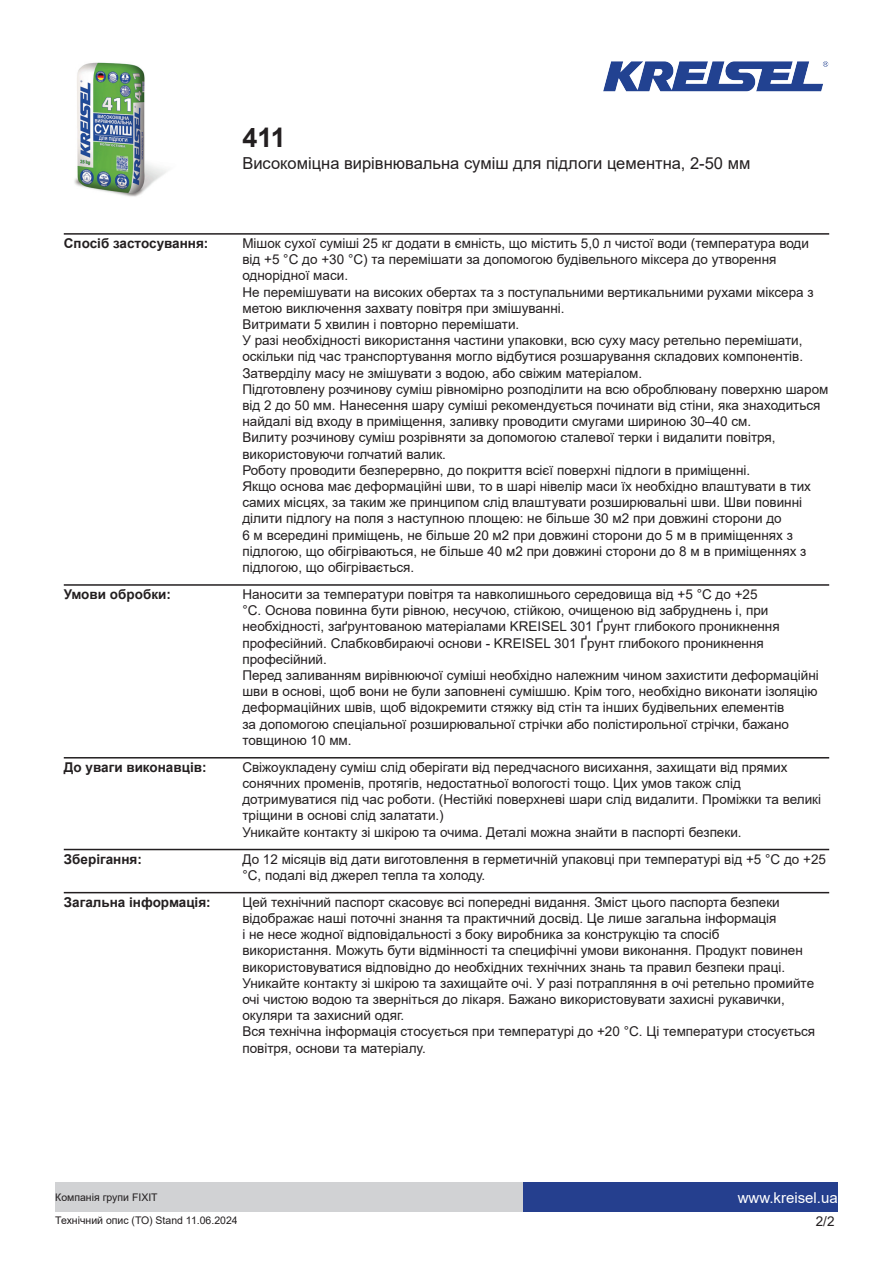
<style>
.page{position:relative;width:893px;height:1263px;background:#fff}
.page>*{position:absolute;margin:0;border:0;box-sizing:border-box;transform-origin:0 0}
.t1{font:700 27px "Arial";color:#231f20}
.t2{font:16.5px "Arial";color:#231f20}
.t3{font:15px "Arial";color:#fff}
.t4{font:13.5px/16.2px "Arial";color:#231f20}
.t5{font:700 13.5px "Arial";color:#231f20}
.t6{font:10.5px "Arial";color:#231f20}
</style>
<div class="page">
<img style="left:74px;top:62px;width:93px;height:135px">
<img style="left:603px;top:61px;width:226px;height:31px">
<div style="left:523px;top:1182px;width:315px;height:30px;background:#253f8e"></div>
<div style="left:55px;top:1182px;width:468px;height:30px;background:#d1d2d4"></div>
<hr style="left:64px;top:233px;width:765px;height:2px;background:#231f20">
<hr style="left:64px;top:584px;width:765px;height:2px;background:#231f20">
<hr style="left:64px;top:757px;width:765px;height:1px;background:#231f20">
<hr style="left:64px;top:849px;width:765px;height:1px;background:#231f20">
<hr style="left:64px;top:892px;width:765px;height:1px;background:#231f20">
<h1 class="t1" style="left:242px;top:119px;width:45px">411</h1>
<p class="t2" style="left:242px;top:152px;width:510px">Високоміцна вирівнювальна суміш для підлоги цементна, 2-50 мм</p>
<p class="t5" style="left:64px;top:234px;width:146px">Спосіб застосування:</p>
<p class="t4" style="left:242px;top:235px;width:588px">Мішок сухої суміші 25 кг додати в ємність, що містить 5,0 л чистої води (температура води від +5 °С до +30 °С) та перемішати за допомогою будівельного міксера до утворення однорідної маси.<br>Не перемішувати на високих обертах та з поступальними вертикальними рухами міксера з метою виключення захвату повітря при змішуванні.<br>Витримати 5 хвилин і повторно перемішати.<br>У разі необхідності використання частини упаковки, всю суху масу ретельно перемішати, оскільки під час транспортування могло відбутися розшарування складових компонентів.<br>Затверділу масу не змішувати з водою, або свіжим матеріалом.<br>Підготовлену розчинову суміш рівномірно розподілити на всю оброблювану поверхню шаром від 2 до 50 мм. Нанесення шару суміші рекомендується починати від стіни, яка знаходиться найдалі від входу в приміщення, заливку проводити смугами шириною 30–40 см.<br>Вилиту розчинову суміш розрівняти за допомогою сталевої терки і видалити повітря, використовуючи голчатий валик.<br>Роботу проводити безперервно, до покриття всієї поверхні підлоги в приміщенні.<br>Якщо основа має деформаційні шви, то в шарі нівелір маси їх необхідно влаштувати в тих самих місцях, за таким же принципом слід влаштувати розширювальні шви. Шви повинні ділити підлогу на поля з наступною площею: не більше 30 м2 при довжині сторони до<br>6 м всередині приміщень, не більше 20 м2 при довжині сторони до 5 м в приміщеннях з підлогою, що обігріваються, не більше 40 м2 при довжині сторони до 8 м в приміщеннях з підлогою, що обігрівається.</p>
<p class="t5" style="left:64px;top:585px;width:109px">Умови обробки:</p>
<p class="t4" style="left:242px;top:586px;width:578px">Наносити за температури повітря та навколишнього середовища від +5 °С до +25<br>°С. Основа повинна бути рівною, несучою, стійкою, очищеною від забруднень і, при необхідності, заґрунтованою матеріалами KREISEL 301 Ґрунт глибокого проникнення професійний. Слабковбираючі основи - KREISEL 301 Ґрунт глибокого проникнення професійний.<br>Перед заливанням вирівнюючої суміші необхідно належним чином захистити деформаційні шви в основі, щоб вони не були заповнені сумішшю. Крім того, необхідно виконати ізоляцію деформаційних швів, щоб відокремити стяжку від стін та інших будівельних елементів<br>за допомогою спеціальної розширювальної стрічки або полістирольної стрічки, бажано товщиною 10 мм.</p>
<p class="t5" style="left:64px;top:758px;width:144px">До уваги виконавців:</p>
<p class="t4" style="left:242px;top:759px;width:580px">Свіжоукладену суміш слід оберігати від передчасного висихання, захищати від прямих сонячних променів, протягів, недостатньої вологості тощо. Цих умов також слід дотримуватися під час роботи. (Нестійкі поверхневі шари слід видалити. Проміжки та великі тріщини в основі слід залатати.)<br>Уникайте контакту зі шкірою та очима. Деталі можна знайти в паспорті безпеки.</p>
<p class="t5" style="left:64px;top:849px;width:80px">Зберігання:</p>
<p class="t4" style="left:242px;top:851px;width:585px">До 12 місяців від дати виготовлення в герметичній упаковці при температурі від +5 °C до +25 °C, подалі від джерел тепла та холоду.</p>
<p class="t5" style="left:64px;top:892px;width:148px">Загальна інформація:</p>
<p class="t4" style="left:242px;top:894px;width:574px">Цей технічний паспорт скасовує всі попередні видання. Зміст цього паспорта безпеки відображає наші поточні знання та практичний досвід. Це лише загальна інформація<br>і не несе жодної відповідальності з боку виробника за конструкцію та спосіб<br>використання. Можуть бути відмінності та специфічні умови виконання. Продукт повинен використовуватися відповідно до необхідних технічних знань та правил безпеки праці.<br>Уникайте контакту зі шкірою та захищайте очі. У разі потрапляння в очі ретельно промийте очі чистою водою та зверніться до лікаря. Бажано використовувати захисні рукавички, окуляри та захисний одяг.<br>Вся технічна інформація стосується при температурі до +20 °C. Ці температури стосується повітря, основи та матеріалу.</p>
<p class="t6" style="left:55px;top:1190px;width:104px">Компанія групи FIXIT</p>
<p class="t3" style="left:738px;top:1187px;width:102px">www.kreisel.ua</p>
<p class="t6" style="left:55px;top:1213px;width:184px">Технічний опис (ТО) Stand 11.06.2024</p>
<p class="t4" style="left:816px;top:1213px;width:20px">2/2</p>
</div>
